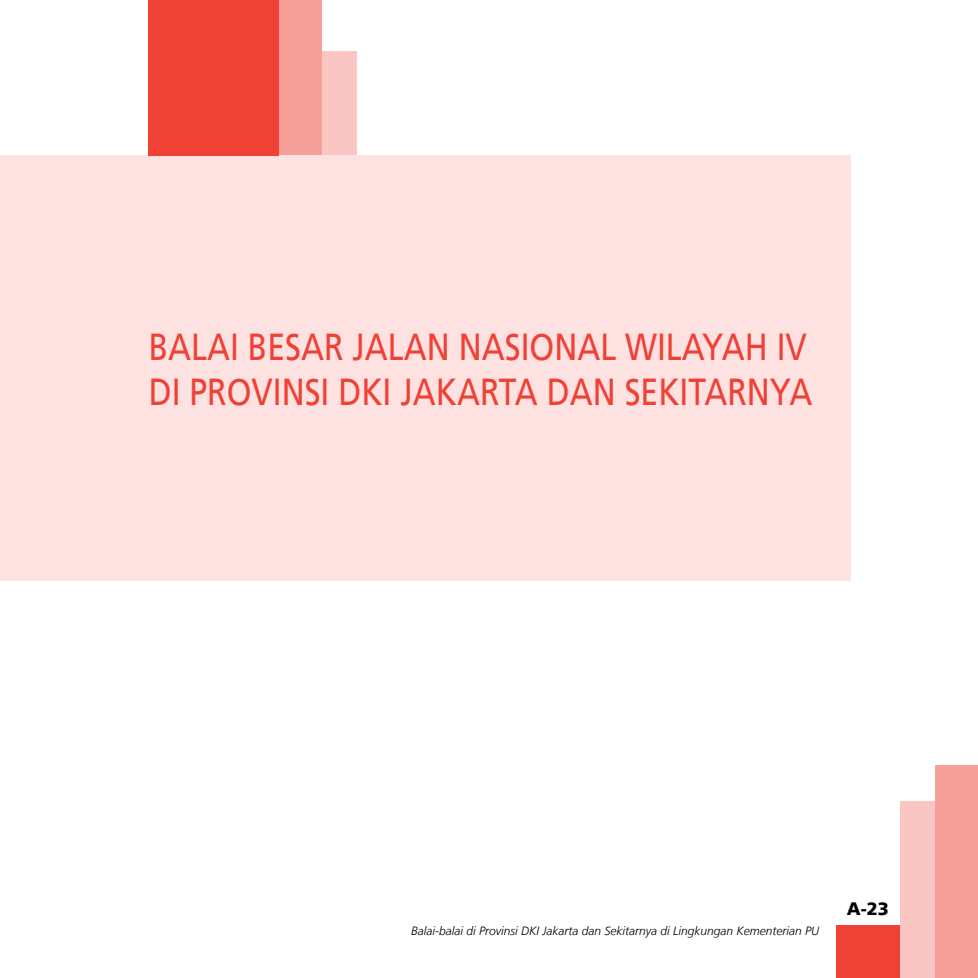
<style>
.page{position:relative;width:978px;height:978px;background:#fff}
.page>*{position:absolute;margin:0;border:0;box-sizing:border-box;transform-origin:0 0}
.t1{font:37.5px/45px "Frutiger";color:#ef4136;scale:.85 1}
.t2{font:900 18px "Frutiger";color:#000}
.t3{font:italic 300 12px "Frutiger";color:#000}
</style>
<div class="page">
<div style="left:900px;top:801px;width:42px;height:177px;background:#fac6c3"></div>
<div style="left:935px;top:765px;width:43px;height:213px;background:#f7a09a"></div>
<div style="left:836px;top:926px;width:64px;height:52px;background:#ef4136"></div>
<div style="left:315px;top:51px;width:42px;height:105px;background:#fac6c3"></div>
<div style="left:279px;top:0;width:43px;height:156px;background:#f7a09a"></div>
<div style="left:0;top:156px;width:850px;height:425px;background:#fde2e1"></div>
<div style="left:149px;top:0;width:130px;height:156px;background:#ef4136"></div>
<h1 class="t1" style="left:149px;top:324px;width:782px">BALAI BESAR JALAN NASIONAL WILAYAH IV<br>DI PROVINSI DKI JAKARTA DAN SEKITARNYA</h1>
<p class="t3" style="left:411px;top:924px;width:410px">Balai-balai di Provinsi DKI Jakarta dan Sekitarnya di Lingkungan Kementerian PU</p>
<h2 class="t2" style="left:847px;top:898px;width:44px">A-23</h2>
</div>
